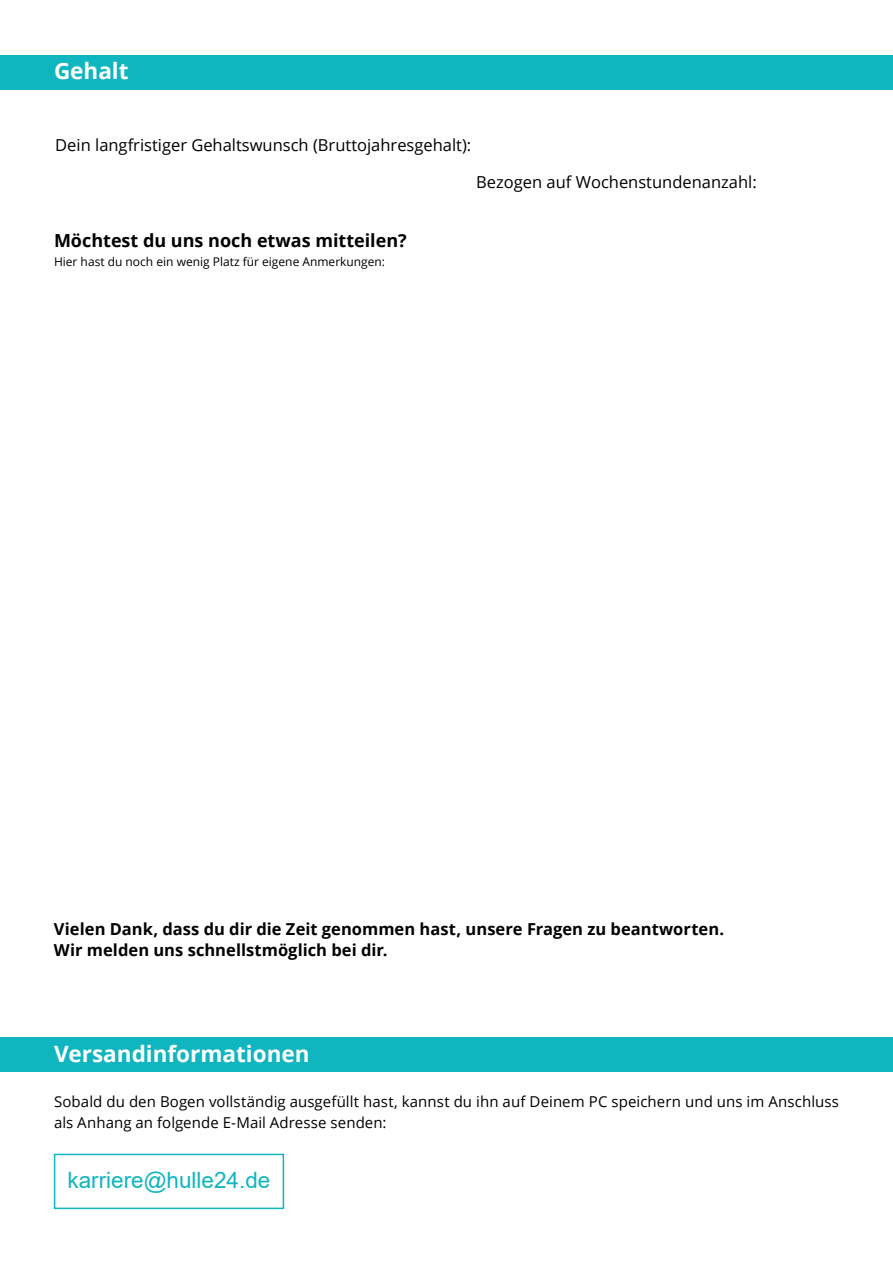
<style>
.page{position:relative;width:893px;height:1263px;background:#fff}
.page>*{position:absolute;margin:0;border:0;box-sizing:border-box;transform-origin:0 0}
.t1{font:700 22.5px "Open Sans";color:#fff}
.t2{font:22.5px "Arial";color:#0fb5bf}
.t3{font:700 18px "Open Sans";color:#000}
.t4{font:700 16.5px/21px "Open Sans";color:#000}
.t5{font:16.5px "Open Sans";color:#000}
.t6{font:15px/21px "Open Sans";letter-spacing:.005em;color:#000}
.t7{font:12px "Open Sans";color:#000}
</style>
<div class="page">
<div style="left:0;top:55px;width:893px;height:34px;background:#0fb5bf"></div>
<div style="left:0;top:1037px;width:893px;height:34px;background:#0fb5bf"></div>
<div style="left:54px;top:1154px;width:230px;height:55px;border:2px solid #0fb5bf"></div>
<h1 class="t1" style="left:54px;top:55px;width:76px">Gehalt</h1>
<p class="t5" style="left:55px;top:134px;width:418px">Dein langfristiger Gehaltswunsch (Bruttojahresgehalt):</p>
<p class="t3" style="left:54px;top:227px;width:354px">Möchtest du uns noch etwas mitteilen?</p>
<p class="t7" style="left:54px;top:253px;width:333px">Hier hast du noch ein wenig Platz für eigene Anmerkungen:</p>
<p class="t5" style="left:476px;top:171px;width:282px">Bezogen auf Wochenstundenanzahl:</p>
<p class="t4" style="left:54px;top:918px;width:672px">Vielen Dank, dass du dir die Zeit genommen hast, unsere Fragen zu beantworten.<br>Wir melden uns schnellstmöglich bei dir.</p>
<h1 class="t1" style="left:54px;top:1038px;width:257px">Versandinformationen</h1>
<p class="t6" style="left:54px;top:1091px;width:786px">Sobald du den Bogen vollständig ausgefüllt hast, kannst du ihn auf Deinem PC speichern und uns im Anschluss als Anhang an folgende E-Mail Adresse senden:</p>
<h1 class="t2" style="left:68px;top:1165px;width:204px">karriere@hulle24.de</h1>
</div>
